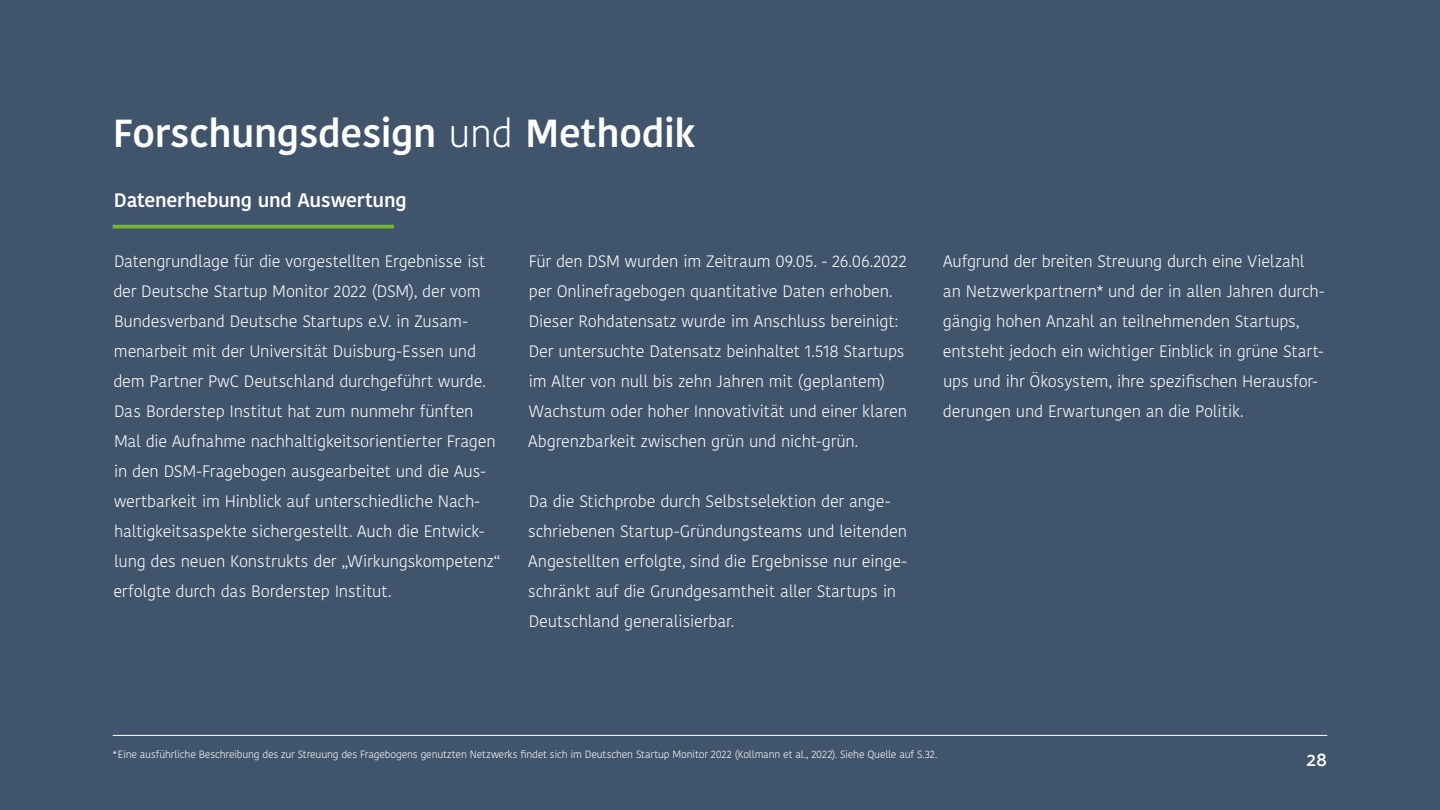
<style>
.page{position:relative;width:1440px;height:810px;background:#40546b}
.page>*{position:absolute;margin:0;border:0;box-sizing:border-box;transform-origin:0 0}
.t1{font:600 39px "Kohinoor Bangla";letter-spacing:-.01em;color:#fff}
.t2{font:600 19.5px "Kohinoor Bangla";letter-spacing:-.015em;color:#fff}
.t3{font:600 19.5px "Palanquin";color:#fff}
.t4{font:300 16.5px/30px "Kohinoor Bangla";letter-spacing:-.015em;color:#fff}
.t5{font:300 10.5px "Kohinoor Bangla";letter-spacing:-.015em;color:#fff}
.s1{font-weight:300}
</style>
<div class="page">
<hr style="left:113px;top:225px;width:281px;height:3px;background:#75b829">
<hr style="left:113px;top:735px;width:1214px;height:1px;background:#fff">
<h1 class="t1" style="left:113px;top:101px;width:584px">Forschungsdesign <span class="s1">und</span> Methodik</h1>
<p class="t2" style="left:114px;top:184px;width:294px">Datenerhebung und Auswertung</p>
<p class="t4" style="left:113px;top:246px;width:389px">Datengrundlage für die vorgestellten Ergebnisse ist der Deutsche Startup Monitor 2022 (DSM), der vom Bundesverband Deutsche Startups e.V. in Zusam&shy;menarbeit mit der Universität Duisburg-Essen und dem Partner PwC Deutschland durchgeführt wurde.<br>Das Borderstep Institut hat zum nunmehr fünften Mal die Aufnahme nachhaltigkeitsorientierter Fragen in den DSM-Fragebogen ausgearbeitet und die Aus&shy;wertbarkeit im Hinblick auf unterschiedliche Nach&shy;haltigkeitsaspekte sichergestellt. Auch die Entwick&shy;lung des neuen Konstrukts der „Wirkungskompetenz“ erfolgte durch das Borderstep Institut.</p>
<p class="t4" style="left:528px;top:246px;width:380px">Für den DSM wurden im Zeitraum 09.05. - 26.06.2022 per Onlinefragebogen quantitative Daten erhoben.<br>Dieser Rohdatensatz wurde im Anschluss bereinigt:<br>Der untersuchte Datensatz beinhaltet 1.518 Startups im Alter von null bis zehn Jahren mit (geplantem)<br>Wachstum oder hoher Innovativität und einer klaren Abgrenzbarkeit zwischen grün und nicht-grün.</p>
<p class="t4" style="left:528px;top:486px;width:380px">Da die Stichprobe durch Selbstselektion der ange&shy;schriebenen Startup-Gründungsteams und leitenden Angestellten erfolgte, sind die Ergebnisse nur einge&shy;schränkt auf die Grundgesamtheit aller Startups in Deutschland generalisierbar.</p>
<p class="t4" style="left:943px;top:246px;width:383px">Aufgrund der breiten Streuung durch eine Vielzahl an Netzwerkpartnern* und der in allen Jahren durch&shy;gängig hohen Anzahl an teilnehmenden Startups, entsteht jedoch ein wichtiger Einblick in grüne Start&shy;ups und ihr Ökosystem, ihre spezifischen Herausfor&shy;derungen und Erwartungen an die Politik.</p>
<p class="t5" style="left:113px;top:747px;width:826px">*Eine ausführliche Beschreibung des zur Streuung des Fragebogens genutzten Netzwerks findet sich im Deutschen Startup Monitor 2022 (Kollmann et al., 2022). Siehe Quelle auf S.32.</p>
<p class="t3" style="left:1306px;top:748px;width:22px">28</p>
</div>
